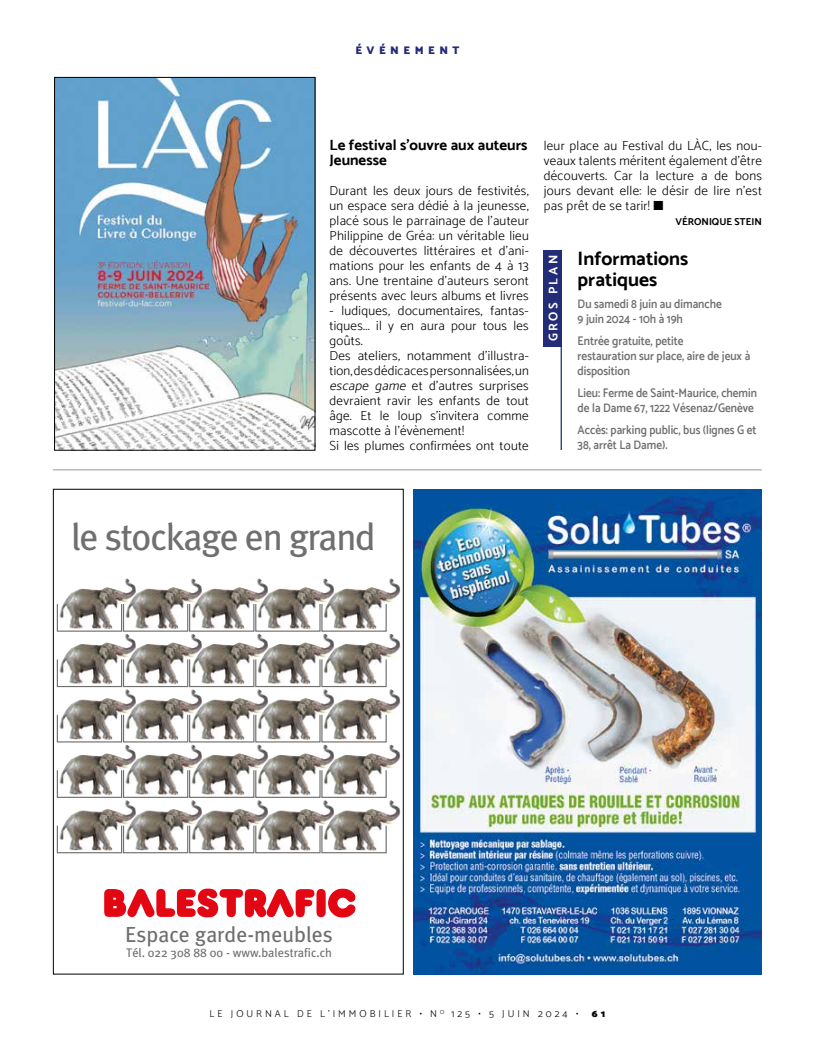
<style>
.page{position:relative;width:815px;height:1063px;background:#fff}
.page>*{position:absolute;margin:0;border:0;box-sizing:border-box;transform-origin:0 0}
.t1{font:37.88px "Meta Plus";letter-spacing:-.035em;color:#706f6f}
.t2{font:21.75px "Meta Plus";color:#706f6f}
.t3{font:700 19.38px/21.2px "Catamaran";color:#000}
.t4{font:700 15px/15px "Catamaran";color:#000}
.t5{font:300 13.12px/15px "Catamaran";letter-spacing:.02em;color:#000;text-align:justify}
.t6{font:600 12.5px/15px "Catamaran";color:#706f6f;scale:.9 1}
.t7{font:700 12.5px "Catamaran";letter-spacing:.2em;color:#fff}
.t8{font:12.38px "Meta Plus";color:#706f6f}
.t9{font:900 11.25px "Catamaran";letter-spacing:.4em;color:#232c77}
.t10{font:300 10px "Catamaran";letter-spacing:.3em;color:#000}
.t11{font:700 10px "Catamaran";color:#000}
.t12{font:900 10px "Catamaran";color:#000}
.s1{font-style:italic}
</style>
<div class="page">
<hr style="left:53px;top:470px;width:709px;height:1px;background:#979696">
<img style="left:413px;top:490px;width:349px;height:484px">
<img style="left:56px;top:79px;width:257px;height:370px">
<div style="left:54px;top:77px;width:261px;height:374px;border:1px solid #000"></div>
<div style="left:544px;top:250px;width:18px;height:97px;background:#232c77"></div>
<hr style="left:561px;top:250px;width:1px;height:200px;background:#232c77">
<svg style="left:56px;top:578px;width:336px;height:276px"></svg>
<img style="left:59px;top:579px;width:66px;height:50px">
<div style="left:57px;top:603px;width:65px;height:29px;border:1px solid #706f6f"></div>
<img style="left:59px;top:634px;width:66px;height:50px">
<div style="left:57px;top:659px;width:65px;height:28px;border:1px solid #706f6f"></div>
<img style="left:59px;top:689px;width:66px;height:51px">
<div style="left:57px;top:714px;width:65px;height:29px;border:1px solid #706f6f"></div>
<img style="left:125px;top:579px;width:66px;height:50px">
<div style="left:123px;top:603px;width:65px;height:29px;border:1px solid #706f6f"></div>
<img style="left:125px;top:634px;width:66px;height:50px">
<div style="left:123px;top:659px;width:65px;height:28px;border:1px solid #706f6f"></div>
<img style="left:125px;top:689px;width:66px;height:51px">
<div style="left:123px;top:714px;width:65px;height:29px;border:1px solid #706f6f"></div>
<img style="left:191px;top:579px;width:66px;height:50px">
<div style="left:189px;top:603px;width:65px;height:29px;border:1px solid #706f6f"></div>
<img style="left:191px;top:634px;width:66px;height:50px">
<div style="left:189px;top:659px;width:65px;height:28px;border:1px solid #706f6f"></div>
<img style="left:191px;top:689px;width:66px;height:51px">
<div style="left:189px;top:714px;width:65px;height:29px;border:1px solid #706f6f"></div>
<img style="left:257px;top:579px;width:66px;height:50px">
<div style="left:255px;top:603px;width:66px;height:29px;border:1px solid #706f6f"></div>
<img style="left:257px;top:634px;width:66px;height:50px">
<div style="left:255px;top:659px;width:66px;height:28px;border:1px solid #706f6f"></div>
<img style="left:257px;top:689px;width:66px;height:51px">
<div style="left:255px;top:714px;width:66px;height:29px;border:1px solid #706f6f"></div>
<img style="left:323px;top:579px;width:78px;height:50px">
<div style="left:321px;top:603px;width:66px;height:29px;border:1px solid #706f6f"></div>
<img style="left:323px;top:634px;width:78px;height:50px">
<div style="left:321px;top:659px;width:66px;height:28px;border:1px solid #706f6f"></div>
<img style="left:323px;top:689px;width:78px;height:51px">
<div style="left:321px;top:714px;width:66px;height:29px;border:1px solid #706f6f"></div>
<img style="left:59px;top:745px;width:66px;height:50px">
<div style="left:57px;top:770px;width:65px;height:28px;border:1px solid #706f6f"></div>
<img style="left:125px;top:745px;width:66px;height:50px">
<div style="left:123px;top:770px;width:65px;height:28px;border:1px solid #706f6f"></div>
<img style="left:191px;top:745px;width:66px;height:50px">
<div style="left:189px;top:770px;width:65px;height:28px;border:1px solid #706f6f"></div>
<img style="left:257px;top:745px;width:66px;height:50px">
<div style="left:255px;top:770px;width:66px;height:28px;border:1px solid #706f6f"></div>
<img style="left:323px;top:745px;width:78px;height:50px">
<div style="left:321px;top:770px;width:66px;height:28px;border:1px solid #706f6f"></div>
<img style="left:59px;top:800px;width:66px;height:51px">
<div style="left:57px;top:825px;width:65px;height:28px;border:1px solid #706f6f"></div>
<img style="left:125px;top:800px;width:66px;height:51px">
<div style="left:123px;top:825px;width:65px;height:28px;border:1px solid #706f6f"></div>
<img style="left:191px;top:800px;width:66px;height:51px">
<div style="left:189px;top:825px;width:65px;height:28px;border:1px solid #706f6f"></div>
<img style="left:257px;top:800px;width:66px;height:51px">
<div style="left:255px;top:825px;width:66px;height:28px;border:1px solid #706f6f"></div>
<img style="left:323px;top:800px;width:78px;height:51px">
<div style="left:321px;top:825px;width:66px;height:28px;border:1px solid #706f6f"></div>
<svg style="left:104px;top:888px;width:252px;height:30px"></svg>
<p class="t9" style="left:355px;top:43px;width:106px">ÉVÉNEMENT</p>
<p class="t4" style="left:330px;top:137px;width:200px">Le festival s’ouvre aux auteurs<br>Jeunesse</p>
<p class="t5" style="left:330px;top:183px;width:201px">Durant les deux jours de festivités, un espace sera dédié à la jeunesse, placé sous le parrainage de l’auteur Philippine de Gréa: un véritable lieu de découvertes littéraires et d’ani&shy;mations pour les enfants de 4 à 13 ans. Une trentaine d’auteurs seront présents avec leurs albums et livres</p>
<p class="t5" style="left:330px;top:303px;width:201px;text-align:left">- ludiques, documentaires, fantas&shy;tiques... il y en aura pour tous les goûts.<br>Des ateliers, notamment d’illustra&shy;tion, des dédicaces personnalisées, un <span class="s1">escape game</span> et d’autres surprises devraient ravir les enfants de tout âge. Et le loup s’invitera comme mascotte à l’évènement!<br>Si les plumes confirmées ont toute</p>
<p class="t5" style="left:544px;top:138px;width:220px">leur place au Festival du LÀC, les nou&shy;veaux talents méritent également d’être découverts. Car la lecture a de bons jours devant elle: le désir de lire n’est pas prêt de se tarir! ■</p>
<p class="t11" style="left:675px;top:216px;width:88px">VÉRONIQUE STEIN</p>
<h3 class="t3" style="left:578px;top:247px;width:112px">Informations pratiques</h3>
<p class="t6" style="left:578px;top:296px;width:162px">Du samedi 8 juin au dimanche<br>9 juin 2024 - 10h à 19h</p>
<p class="t6" style="left:578px;top:333px;width:193px">Entrée gratuite, petite<br>restauration sur place, aire de jeux à disposition</p>
<p class="t6" style="left:578px;top:385px;width:201px">Lieu: Ferme de Saint-Maurice, chemin de la Dame 67, 1222 Vésenaz/Genève</p>
<p class="t6" style="left:578px;top:423px;width:200px">Accès: parking public, bus (lignes G et<br>38, arrêt La Dame).</p>
<p class="t7" style="left:546px;top:341px;width:88px;rotate:-90deg">GROS PLAN</p>
<h1 class="t1" style="left:71px;top:515px;width:306px">le stockage en grand</h1>
<h2 class="t2" style="left:125px;top:922px;width:209px">Espace garde-meubles</h2>
<p class="t8" style="left:126px;top:945px;width:207px">Tél. 022 308 88 00 - www.balestrafic.ch</p>
<p class="t10" style="left:210px;top:1008px;width:370px">LE JOURNAL DE L’IMMOBILIER • N <sup>O</sup> 125 • 5 JUIN 2024 •</p>
<p class="t12" style="left:592px;top:1008px;width:15px">6 1</p>
</div>
